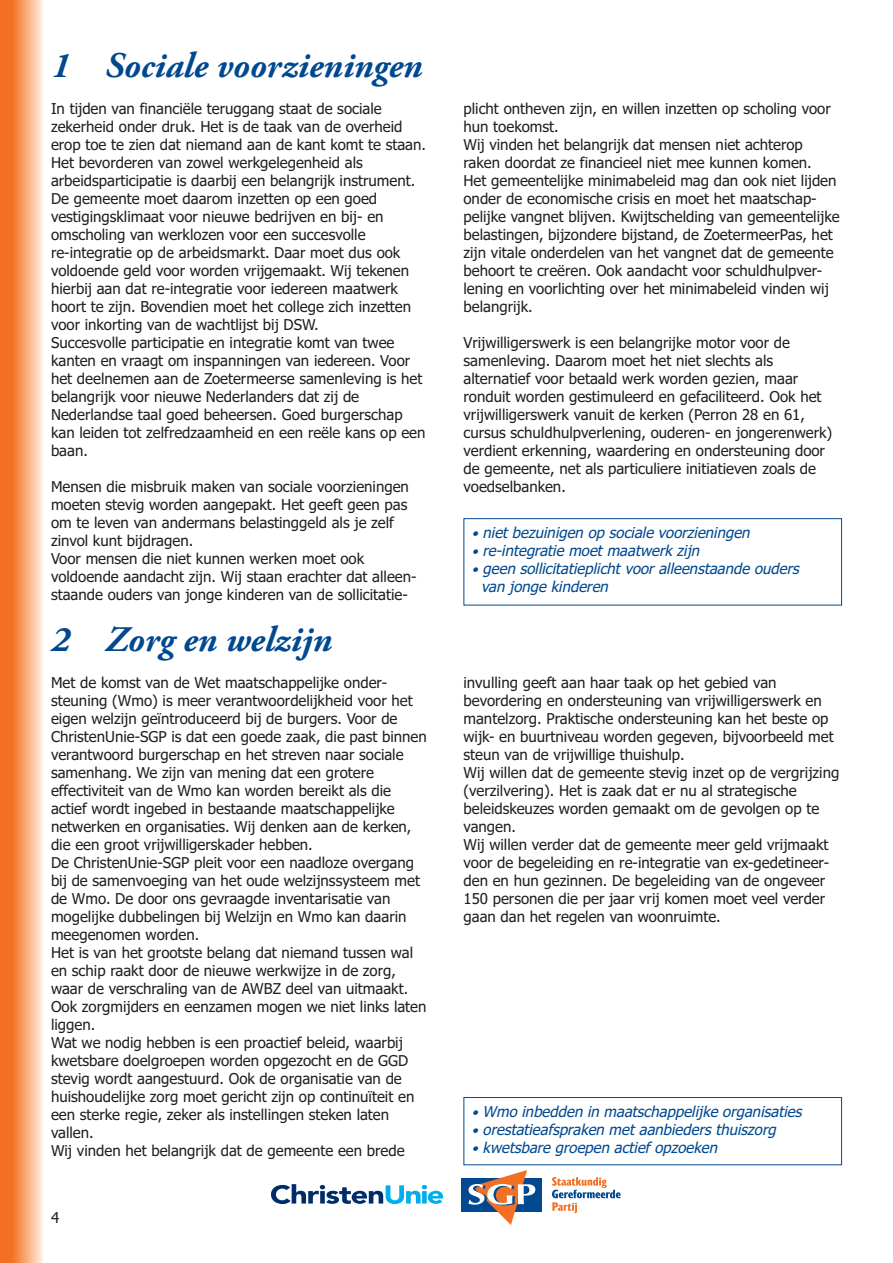
<style>
.page{position:relative;width:893px;height:1263px;background:#fff}
.page>*{position:absolute;margin:0;border:0;box-sizing:border-box;transform-origin:0 0}
.t1{font:italic 700 36px "Adobe Garamond Pro";color:#004990}
.t2{font:15px/18px "Tahoma";color:#231f20}
.t3{font:italic 15px/18px "Tahoma";color:#004990}
.s1{font-size:13.5px}
</style>
<div class="page">
<div style="left:0;top:0;width:17px;height:1263px;background:#f36f21"></div>
<div style="left:13px;top:0;width:30px;height:1263px;background:linear-gradient(to right,#f47525,#ffecdb)"></div>
<div style="left:463px;top:518px;width:379px;height:87px;border:1px solid #004990"></div>
<div style="left:463px;top:1097px;width:379px;height:68px;border:1px solid #004990"></div>
<div style="left:461px;top:1178px;width:81px;height:33px;background:#004990"></div>
<svg style="left:468px;top:1170px;width:70px;height:55px"></svg>
<svg style="left:552px;top:1177px;width:69px;height:36px"></svg>
<svg style="left:271px;top:1184px;width:172px;height:20px"></svg>
<h1 class="t1" style="left:51px;top:51px;width:373px">1 Sociale voorzieningen</h1>
<p class="t2" style="left:51px;top:100px;width:377px">In tijden van financiële teruggang staat de sociale zekerheid onder druk. Het is de taak van de overheid erop toe te zien dat niemand aan de kant komt te staan.<br>Het bevorderen van zowel werkgelegenheid als arbeidsparticipatie is daarbij een belangrijk instrument.<br>De gemeente moet daarom inzetten op een goed vestigingsklimaat voor nieuwe bedrijven en bij- en omscholing van werklozen voor een succesvolle re-integratie op de arbeidsmarkt. Daar moet dus ook voldoende geld voor worden vrijgemaakt. Wij tekenen hierbij aan dat re-integratie voor iedereen maatwerk hoort te zijn. Bovendien moet het college zich inzetten voor inkorting van de wachtlijst bij DSW.<br>Succesvolle participatie en integratie komt van twee kanten en vraagt om inspanningen van iedereen. Voor het deelnemen aan de Zoetermeerse samenleving is het belangrijk voor nieuwe Nederlanders dat zij de Nederlandse taal goed beheersen. Goed burgerschap kan leiden tot zelfredzaamheid en een reële kans op een baan.</p>
<p class="t2" style="left:51px;top:478px;width:367px">Mensen die misbruik maken van sociale voorzieningen moeten stevig worden aangepakt. Het geeft geen pas om te leven van andermans belastinggeld als je zelf zinvol kunt bijdragen.<br>Voor mensen die niet kunnen werken moet ook voldoende aandacht zijn. Wij staan erachter dat alleen&shy;staande ouders van jonge kinderen van de sollicitatie-</p>
<h1 class="t1" style="left:51px;top:625px;width:283px">2 Zorg en welzijn</h1>
<p class="t2" style="left:463px;top:100px;width:378px">plicht ontheven zijn, en willen inzetten op scholing voor hun toekomst.<br>Wij vinden het belangrijk dat mensen niet achterop raken doordat ze financieel niet mee kunnen komen.<br>Het gemeentelijke minimabeleid mag dan ook niet lijden onder de economische crisis en moet het maatschap&shy;pelijke vangnet blijven. Kwijtschelding van gemeentelijke belastingen, bijzondere bijstand, de ZoetermeerPas, het zijn vitale onderdelen van het vangnet dat de gemeente behoort te creëren. Ook aandacht voor schuldhulpver&shy;lening en voorlichting over het minimabeleid vinden wij belangrijk.</p>
<p class="t2" style="left:463px;top:334px;width:370px">Vrijwilligerswerk is een belangrijke motor voor de samenleving. Daarom moet het niet slechts als alternatief voor betaald werk worden gezien, maar ronduit worden gestimuleerd en gefaciliteerd. Ook het vrijwilligerswerk vanuit de kerken (Perron 28 en 61, cursus schuldhulpverlening, ouderen- en jongerenwerk) verdient erkenning, waardering en ondersteuning door de gemeente, net als particuliere initiatieven zoals de voedselbanken.</p>
<p class="t3" style="left:472px;top:525px;width:282px"><span class="s1">•</span> niet bezuinigen op sociale voorzieningen</p>
<p class="t3" style="left:472px;top:543px;width:232px"><span class="s1">•</span> re-integratie moet maatwerk zijn</p>
<p class="t3" style="left:481px;top:561px;width:322px;text-indent:-9px"><span class="s1">•</span> geen sollicitatieplicht voor alleenstaande ouders van jonge kinderen</p>
<p class="t2" style="left:51px;top:674px;width:377px">Met de komst van de Wet maatschappelijke onder&shy;steuning (Wmo) is meer verantwoordelijkheid voor het eigen welzijn geïntroduceerd bij de burgers. Voor de ChristenUnie-SGP is dat een goede zaak, die past binnen verantwoord burgerschap en het streven naar sociale samenhang. We zijn van mening dat een grotere effectiviteit van de Wmo kan worden bereikt als die actief wordt ingebed in bestaande maatschappelijke netwerken en organisaties. Wij denken aan de kerken, die een groot vrijwilligerskader hebben.<br>De ChristenUnie-SGP pleit voor een naadloze overgang bij de samenvoeging van het oude welzijnssysteem met de Wmo. De door ons gevraagde inventarisatie van mogelijke dubbelingen bij Welzijn en Wmo kan daarin meegenomen worden.<br>Het is van het grootste belang dat niemand tussen wal en schip raakt door de nieuwe werkwijze in de zorg, waar de verschraling van de AWBZ deel van uitmaakt.<br>Ook zorgmijders en eenzamen mogen we niet links laten liggen.<br>Wat we nodig hebben is een proactief beleid, waarbij kwetsbare doelgroepen worden opgezocht en de GGD stevig wordt aangestuurd. Ook de organisatie van de huishoudelijke zorg moet gericht zijn op continuïteit en een sterke regie, zeker als instellingen steken laten vallen.<br>Wij vinden het belangrijk dat de gemeente een brede</p>
<p class="t2" style="left:463px;top:674px;width:377px">invulling geeft aan haar taak op het gebied van bevordering en ondersteuning van vrijwilligerswerk en mantelzorg. Praktische ondersteuning kan het beste op wijk- en buurtniveau worden gegeven, bijvoorbeeld met steun van de vrijwillige thuishulp.<br>Wij willen dat de gemeente stevig inzet op de vergrijzing (verzilvering). Het is zaak dat er nu al strategische beleidskeuzes worden gemaakt om de gevolgen op te vangen.<br>Wij willen verder dat de gemeente meer geld vrijmaakt voor de begeleiding en re-integratie van ex-gedetineer&shy;den en hun gezinnen. De begeleiding van de ongeveer 150 personen die per jaar vrij komen moet veel verder gaan dan het regelen van woonruimte.</p>
<p class="t3" style="left:472px;top:1104px;width:334px"><span class="s1">•</span> Wmo inbedden in maatschappelijke organisaties</p>
<p class="t3" style="left:472px;top:1122px;width:309px"><span class="s1">•</span> orestatieafspraken met aanbieders thuiszorg</p>
<p class="t3" style="left:472px;top:1140px;width:250px"><span class="s1">•</span> kwetsbare groepen actief opzoeken</p>
<p class="t2" style="left:51px;top:1210px;width:10px">4</p>
</div>
